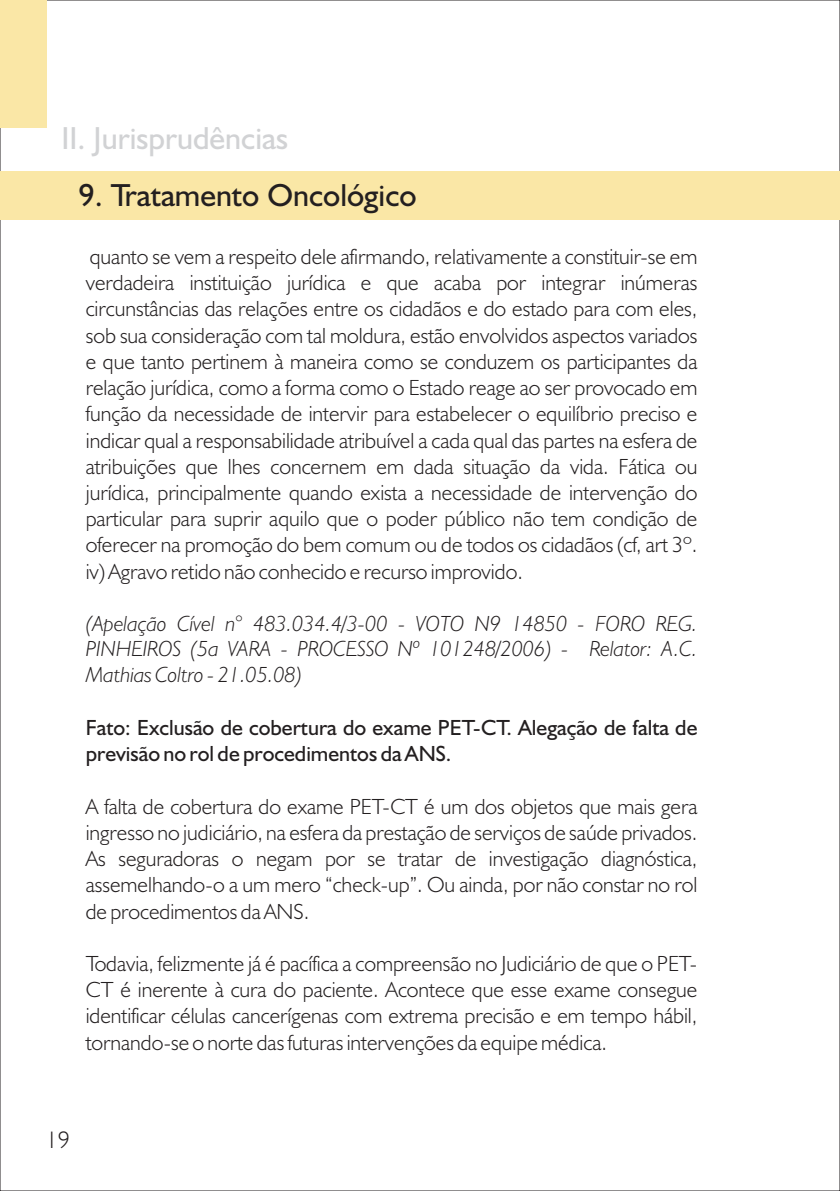
<style>
.page{position:relative;width:840px;height:1191px;background:#fff}
.page>*{position:absolute;margin:0;border:0;box-sizing:border-box;transform-origin:0 0}
.t1{font:32px "Humanist 521 BT";color:#231f20}
.t2{font:32px "Humanist 521 BT";color:#d1d2d4}
.t3{font:300 24px "Humanist 521 BT";color:#231f20}
.t4{font:300 22px/26.2px "Humanist 521 BT";color:#231f20;text-align:justify}
.t5{font:italic 300 22px/26px "Humanist 521 BT";color:#231f20;text-align:justify}
.t6{font:22px/26.2px "Humanist 521 BT";color:#231f20}
</style>
<div class="page">
<div style="left:0;top:171px;width:839px;height:49px;background:#fae7a6"></div>
<div style="left:0;top:0;width:46px;height:127px;background:#fae7a6"></div>
<h1 class="t2" style="left:61px;top:125px;width:228px">II. Jurisprudências</h1>
<h1 class="t1" style="left:78px;top:181px;width:339px">9. Tratamento Oncológico</h1>
<p class="t4" style="left:86px;top:245px;width:613px">quanto se vem a respeito dele afirmando, relativamente a constituir-se em verdadeira instituição jurídica e que acaba por integrar inúmeras circunstâncias das relações entre os cidadãos e do estado para com eles, sob sua consideração com tal moldura, estão envolvidos aspectos variados e que tanto pertinem à maneira como se conduzem os participantes da relação jurídica, como a forma como o Estado reage ao ser provocado em função da necessidade de intervir para estabelecer o equilíbrio preciso e indicar qual a responsabilidade atribuível a cada qual das partes na esfera de atribuições que lhes concernem em dada situação da vida. Fática ou jurídica, principalmente quando exista a necessidade de intervenção do particular para suprir aquilo que o poder público não tem condição de oferecer na promoção do bem comum ou de todos os cidadãos (cf, art 3º. iv) Agravo retido não conhecido e recurso improvido.</p>
<p class="t5" style="left:86px;top:612px;width:613px">(Apelação Cível n° 483.034.4/3-00 - VOTO N9 14850 - FORO REG.<br>PINHEIROS (5a VARA - PROCESSO Nº 101248/2006) - Relator: A.C.<br>Mathias Coltro - 21.05.08)</p>
<p class="t6" style="left:86px;top:716px;width:613px">Fato: Exclusão de cobertura do exame PET-CT. Alegação de falta de previsão no rol de procedimentos da ANS.</p>
<p class="t4" style="left:86px;top:795px;width:613px">A falta de cobertura do exame PET-CT é um dos objetos que mais gera ingresso no judiciário, na esfera da prestação de serviços de saúde privados.<br>As seguradoras o negam por se tratar de investigação diagnóstica, assemelhando-o a um mero “check-up”. Ou ainda, por não constar no rol de procedimentos da ANS.</p>
<p class="t4" style="left:86px;top:952px;width:613px">Todavia, felizmente já é pacífica a compreensão no Judiciário de que o PET-CT é inerente à cura do paciente. Acontece que esse exame consegue identificar células cancerígenas com extrema precisão e em tempo hábil, tornando-se o norte das futuras intervenções da equipe médica.</p>
<p class="t3" style="left:46px;top:1130px;width:26px">19</p>
</div>
